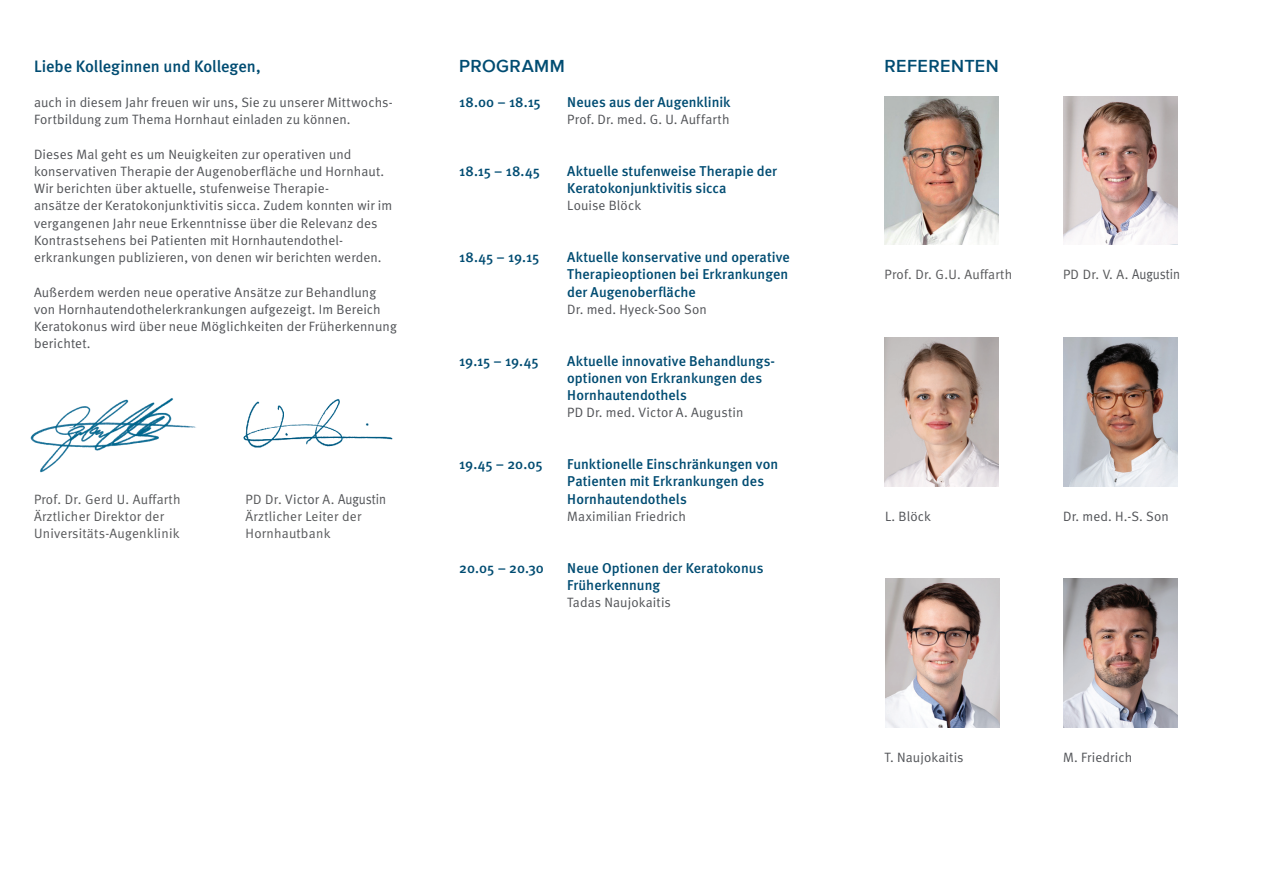
<style>
.page{position:relative;width:1263px;height:893px;background:#fff}
.page>*{position:absolute;margin:0;border:0;box-sizing:border-box;transform-origin:0 0}
.t1{font:600 18px "Proxima Nova";letter-spacing:.025em;color:#004c72}
.t2{font:500 16.5px "Meta";letter-spacing:-.005em;color:#004c72}
.t3{font:500 14.25px/17.2px "Meta";letter-spacing:.005em;color:#004c72}
.t4{font:14.25px "Meta Normal";color:#515357;scale:.9 1}
.t5{font:13.5px/17.2px "Meta Normal";letter-spacing:.01em;color:#515357}
.t6{font:13.5px/17.2px "Meta Normal";letter-spacing:.02em;color:#58595b}
.s1{font-size:14.25px;color:#515357}
.s2{font-size:13.5px;color:#58595b}
.s3{font-size:13.5px}
</style>
<div class="page">
<img style="left:884px;top:337px;width:115px;height:149px">
<img style="left:243px;top:399px;width:150px;height:49px">
<img style="left:31px;top:398px;width:165px;height:75px">
<img style="left:884px;top:96px;width:115px;height:149px">
<img style="left:1063px;top:96px;width:114px;height:149px">
<img style="left:1063px;top:579px;width:114px;height:149px">
<img style="left:885px;top:579px;width:114px;height:149px">
<img style="left:1063px;top:337px;width:114px;height:149px">
<p class="t2" style="left:34px;top:57px;width:228px">Liebe Kolleginnen und Kollegen,</p>
<h1 class="t1" style="left:884px;top:52px;width:116px">REFERENTEN</h1>
<p class="t5" style="left:34px;top:93px;width:360px">auch in diesem Jahr freuen wir uns, Sie zu unserer Mittwochs-<br>Fortbildung zum Thema Hornhaut einladen zu können.</p>
<p class="t5" style="left:34px;top:145px;width:360px">Dieses Mal geht es um Neuigkeiten zur operativen und konservativen Therapie der Augenoberfläche und Hornhaut.<br>Wir berichten über aktuelle, stufenweise Therapie-<br>ansätze der Keratokonjunktivitis sicca. Zudem konnten wir im vergangenen Jahr neue Erkenntnisse über die Relevanz des Kontrastsehens bei Patienten mit Hornhautendothel&shy;erkrankungen publizieren, von denen wir berichten werden.</p>
<p class="t5" style="left:34px;top:283px;width:364px">Außerdem werden neue operative Ansätze zur Behandlung von Hornhautendothelerkrankungen aufgezeigt. Im Bereich Keratokonus wird über neue Möglichkeiten der Früherkennung berichtet.</p>
<h1 class="t1" style="left:459px;top:53px;width:107px">PROGRAMM</h1>
<p class="t3" style="left:459px;top:93px;width:83px">18.00 – 18.15</p>
<p class="t3" style="left:567px;top:93px;width:165px">Neues aus der Augenklinik</p>
<p class="t5" style="left:567px;top:111px;width:164px">Prof. Dr. med. G. U. Auffarth</p>
<p class="t3" style="left:459px;top:162px;width:82px">18.15 – 18.45</p>
<p class="t3" style="left:567px;top:162px;width:211px">Aktuelle stufenweise Therapie der<br>Keratokonjunktivitis sicca</p>
<p class="t5" style="left:567px;top:197px;width:75px">Louise Blöck</p>
<p class="t3" style="left:459px;top:248px;width:82px">18.45 – 19.15</p>
<p class="t3" style="left:567px;top:248px;width:224px;text-align:justify">Aktuelle konservative und operative Therapieoptionen bei Erkrankungen der Augenoberfläche</p>
<p class="t5" style="left:567px;top:300px;width:141px">Dr. med. Hyeck-Soo Son</p>
<p class="t6" style="left:884px;top:266px;width:129px">Prof. Dr. G.U. Auffarth</p>
<p class="t6" style="left:1063px;top:266px;width:119px">PD Dr. V. A. <span class="s1">Augustin</span></p>
<p class="t6" style="left:34px;top:490px;width:148px">Prof. Dr. Gerd U. Auffarth<br>Ärztlicher Direktor der<br>Universitäts-Augenklinik</p>
<p class="t4" style="left:246px;top:490px;width:158px"><span class="s2">PD Dr.</span> <span class="s3">Victor</span> <span class="s2">A.</span> Augustin</p>
<p class="t6" style="left:246px;top:507px;width:117px">Ärztlicher Leiter der<br>Hornhautbank</p>
<p class="t3" style="left:459px;top:352px;width:81px">19.15 – 19.45</p>
<p class="t3" style="left:567px;top:352px;width:209px">Aktuelle innovative Behandlungs&shy;optionen von Erkrankungen des<br>Hornhautendothels</p>
<p class="t5" style="left:567px;top:404px;width:178px">PD Dr. med. Victor A. Augustin</p>
<p class="t3" style="left:459px;top:455px;width:85px">19.45 – 20.05</p>
<p class="t3" style="left:567px;top:455px;width:212px">Funktionelle Einschränkungen von<br>Patienten mit Erkrankungen des<br>Hornhautendothels</p>
<p class="t5" style="left:567px;top:507px;width:120px">Maximilian Friedrich</p>
<p class="t3" style="left:459px;top:559px;width:86px">20.05 – 20.30</p>
<p class="t3" style="left:567px;top:559px;width:198px">Neue Optionen der Keratokonus<br>Früherkennung</p>
<p class="t5" style="left:567px;top:594px;width:105px">Tadas Naujokaitis</p>
<p class="t5" style="left:885px;top:507px;width:47px">L. Blöck</p>
<p class="t5" style="left:1063px;top:507px;width:107px">Dr. med. H.-S. Son</p>
<p class="t5" style="left:884px;top:749px;width:81px">T. Naujokaitis</p>
<p class="t5" style="left:1063px;top:749px;width:71px">M. Friedrich</p>
</div>
